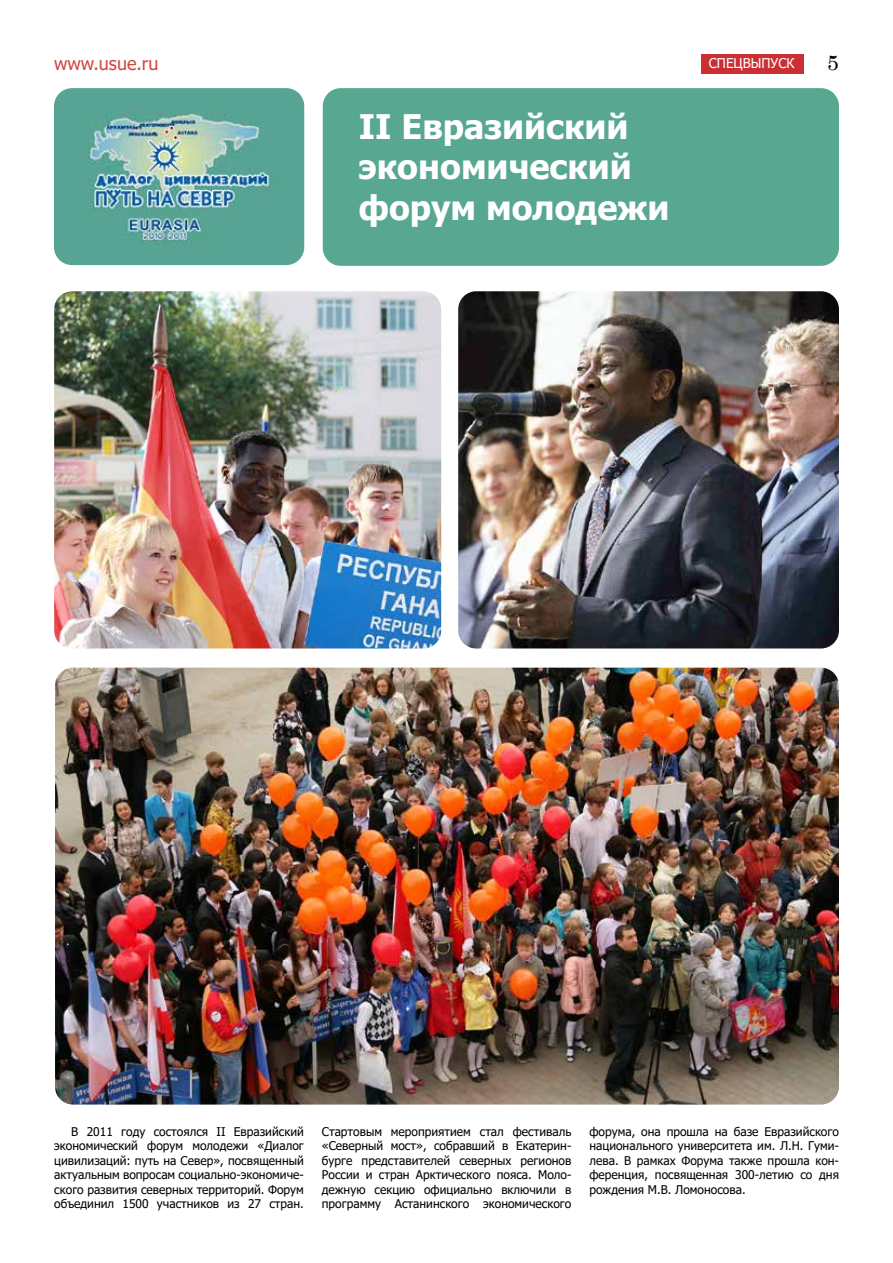
<style>
.page{position:relative;width:893px;height:1263px;background:#fff}
.page>*{position:absolute;margin:0;border:0;box-sizing:border-box;transform-origin:0 0}
.t1{font:700 33.75px/40.7px "Tahoma";color:#fff}
.t2{font:21px "Century";color:#000}
.t3{font:18px "Tahoma";color:#cf4742}
.t4{font:13.5px "Tahoma";color:#fff}
.t5{font:12px/14.4px "Tahoma";color:#000;text-align:justify}
</style>
<div class="page">
<div style="left:702px;top:54px;width:102px;height:19px;background:#cb2f34"></div>
<img style="left:54px;top:88px;width:250px;height:177px">
<div style="left:323px;top:88px;width:516px;height:178px;background:#57a791;border-radius:18px"></div>
<img style="left:458px;top:291px;width:381px;height:357px">
<img style="left:55px;top:668px;width:784px;height:436px">
<img style="left:54px;top:291px;width:387px;height:357px">
<h3 class="t3" style="left:54px;top:51px;width:106px">www.usue.ru</h3>
<p class="t4" style="left:709px;top:54px;width:87px">СПЕЦВЫПУСК</p>
<h2 class="t2" style="left:827px;top:44px;width:13px">5</h2>
<h1 class="t1" style="left:359px;top:107px;width:312px">II Евразийский экономический форум молодежи</h1>
<p class="t5" style="left:54px;top:1125px;width:251px;text-indent:17px">В 2011 году состоялся II Евразийский экономический форум молодежи «Диалог цивилизаций: путь на Север», посвященный актуальным вопросам социально-экономиче&shy;ского развития северных территорий. Форум объединил 1500 участников из 27 стран.</p>
<p class="t5" style="left:322px;top:1125px;width:251px">Стартовым мероприятием стал фестиваль «Северный мост», собравший в Екатерин&shy;бурге представителей северных регионов России и стран Арктического пояса. Моло&shy;дежную секцию официально включили в программу Астанинского экономического</p>
<p class="t5" style="left:589px;top:1125px;width:251px">форума, она прошла на базе Евразийского национального университета им. Л.Н. Гуми&shy;лева. В рамках Форума также прошла кон&shy;ференция, посвященная 300-летию со дня рождения М.В. Ломоносова.</p>
</div>
